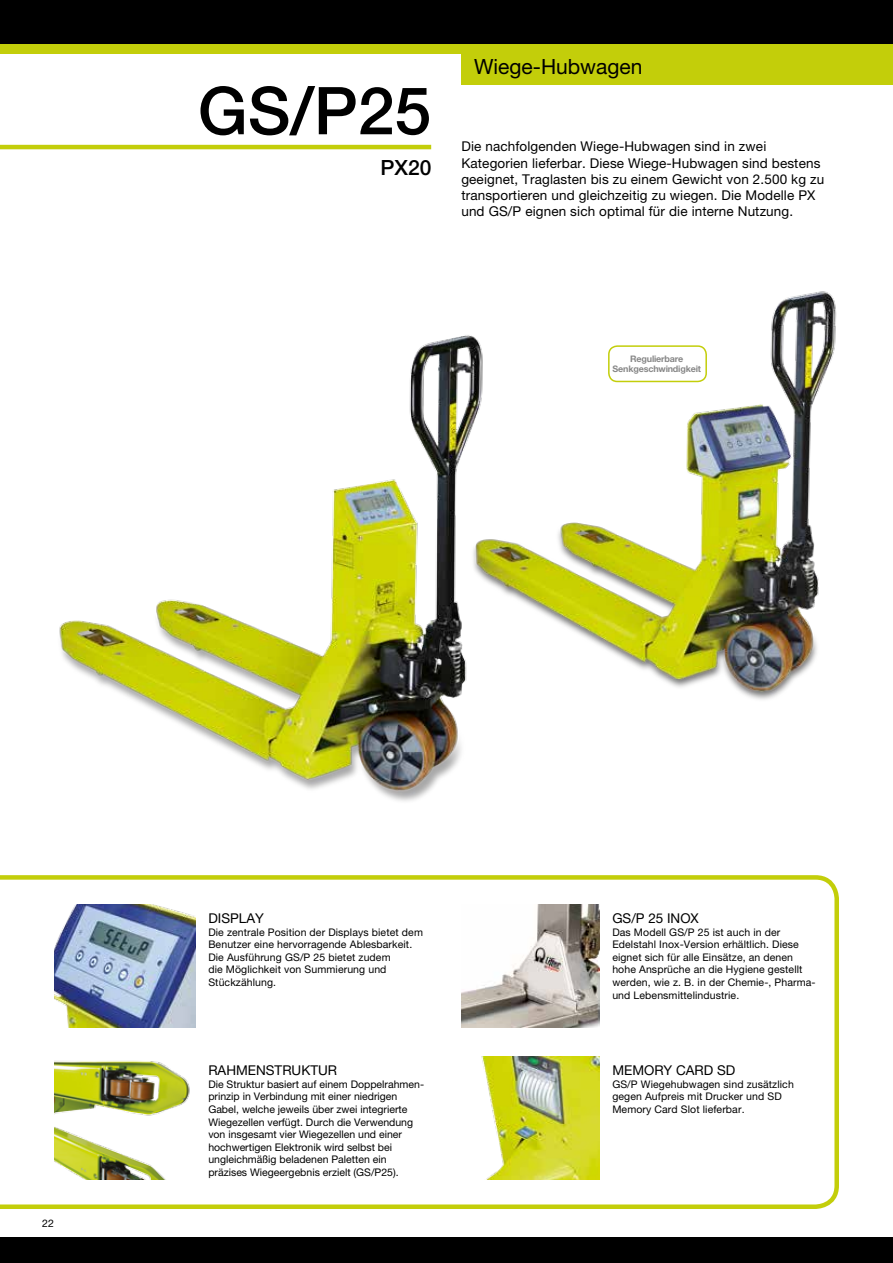
<style>
.page{position:relative;width:893px;height:1263px;background:#fff}
.page>*{position:absolute;margin:0;border:0;box-sizing:border-box;transform-origin:0 0}
.t1{font:500 66px "Helvetica Neue LT Pro";color:#000}
.t2{font:21px "Helvetica Neue LT Pro";color:#000}
.t3{font:500 21px "Helvetica Neue LT Pro";color:#000}
.t4{font:13.5px/16.2px "Helvetica Neue LT Pro";letter-spacing:.01em;color:#000}
.t5{font:10.5px/12.6px "Helvetica Neue LT Pro";letter-spacing:.01em;color:#000}
.t6{font:700 9px/10.8px "Helvetica Neue LT Pro";letter-spacing:-.02em;color:#878787;text-align:center}
</style>
<div class="page">
<div style="left:0;top:0;width:893px;height:50px;background:#000"></div>
<div style="left:0;top:45px;width:893px;height:9px;background:#c3ce0a"></div>
<div style="left:0;top:1237px;width:893px;height:26px;background:#000"></div>
<svg style="left:0;top:875px;width:839px;height:334px"></svg>
<hr style="left:0;top:145px;width:431px;height:4px;background:#c3ce0a">
<img style="left:461px;top:1057px;width:138px;height:122px">
<img style="left:461px;top:905px;width:138px;height:122px">
<img style="left:54px;top:905px;width:141px;height:122px">
<div style="left:461px;top:48px;width:432px;height:37px;background:#c3ce0a"></div>
<img style="left:514px;top:291px;width:323px;height:409px">
<img style="left:0;top:147px;width:514px;height:654px">
<img style="left:54px;top:1057px;width:141px;height:122px">
<div style="left:608px;top:345px;width:99px;height:37px;border:2px solid #c3ce0a;border-radius:8px"></div>
<h1 class="t1" style="left:198px;top:71px;width:235px">GS/P25</h1>
<h2 class="t3" style="left:381px;top:155px;width:52px">PX20</h2>
<h2 class="t2" style="left:474px;top:54px;width:170px">Wiege-Hubwagen</h2>
<p class="t4" style="left:461px;top:138px;width:364px">Die nachfolgenden Wiege-Hubwagen sind in zwei Kategorien lieferbar. Diese Wiege-Hubwagen sind bestens geeignet, Traglasten bis zu einem Gewicht von 2.500 kg zu transportieren und gleichzeitig zu wiegen. Die Modelle PX und GS/P eignen sich optimal für die interne Nutzung.</p>
<p class="t6" style="left:613px;top:353px;width:90px">Regulierbare<br>Senkgeschwindigkeit</p>
<p class="t5" style="left:42px;top:1216px;width:13px">22</p>
<p class="t4" style="left:208px;top:910px;width:57px">DISPLAY</p>
<p class="t5" style="left:208px;top:925px;width:216px">Die zentrale Position der Displays bietet dem Benutzer eine hervorragende Ablesbarkeit.<br>Die Ausführung GS/P 25 bietet zudem<br>die Möglichkeit von Summierung und Stückzählung.</p>
<p class="t4" style="left:208px;top:1062px;width:130px">RAHMENSTRUKTUR</p>
<p class="t5" style="left:208px;top:1077px;width:217px">Die Struktur basiert auf einem Doppelrahmen&shy;prinzip in Verbindung mit einer niedrigen Gabel, welche jeweils über zwei integrierte Wiegezellen verfügt. Durch die Verwendung von insgesamt vier Wiegezellen und einer hochwertigen Elektronik wird selbst bei ungleichmäßig beladenen Paletten ein präzises Wiegeergebnis erzielt (GS/P25).</p>
<p class="t4" style="left:612px;top:910px;width:88px">GS/P 25 INOX</p>
<p class="t5" style="left:612px;top:925px;width:205px">Das Modell GS/P 25 ist auch in der Edelstahl Inox-Version erhältlich. Diese eignet sich für alle Einsätze, an denen hohe Ansprüche an die Hygiene gestellt werden, wie z. B. in der Chemie-, Pharma&shy;und Lebensmittelindustrie.</p>
<p class="t4" style="left:612px;top:1062px;width:125px">MEMORY CARD SD</p>
<p class="t5" style="left:612px;top:1077px;width:183px">GS/P Wiegehubwagen sind zusätzlich gegen Aufpreis mit Drucker und SD<br>Memory Card Slot lieferbar.</p>
</div>
